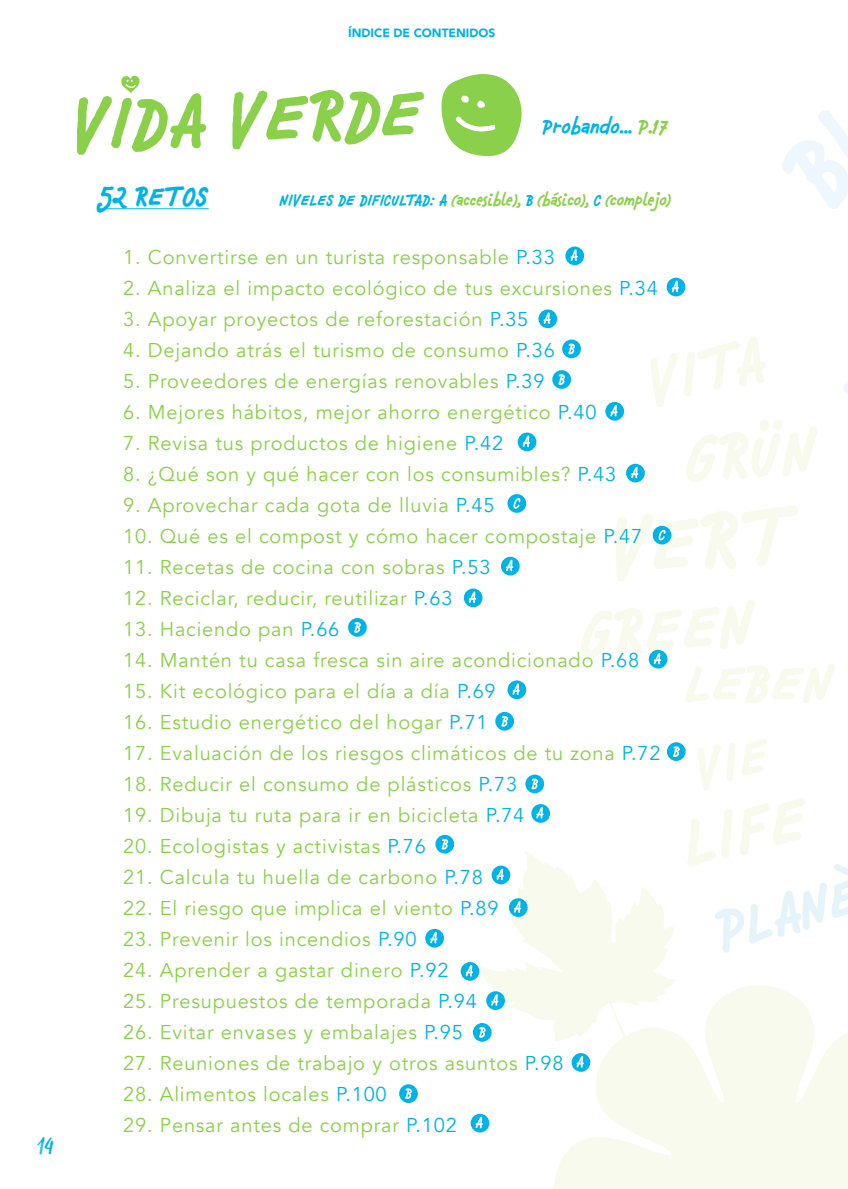
<style>
.page{position:relative;width:848px;height:1189px;background:#fff}
.page>*{position:absolute;margin:0;border:0;box-sizing:border-box;transform-origin:0 0}
.t1{font:italic 700 28px "Chauncy Pro";color:#00b3e6}
.t2{font:italic 24px "Smoothy";color:#00b3e6}
.t3{font:20px "Avenir";letter-spacing:.04em;color:#8bd04a}
.t4{font:italic 700 20px "Chauncy Pro";letter-spacing:.01em;color:#00b3e6}
.t5{font:italic 700 16px "Chauncy Pro";color:#8bd04a}
.t6{font:900 12px "Avenir";color:#00b3e6}
.s1{color:#8bd04a}
.s2{color:#00b3e6}
</style>
<div class="page">
<svg style="left:478px;top:851px;width:198px;height:191px;fill:#f7faed"></svg>
<svg style="left:550px;top:983px;width:297px;height:205px;fill:#f7faed"></svg>
<svg style="left:844px;top:384px;width:3px;height:9px"></svg>
<svg style="left:441px;top:74px;width:80px;height:82px"></svg>
<hr style="left:98px;top:208px;width:111px;height:1px;background:#00b3e6">
<svg style="left:686px;top:419px;width:131px;height:63px"></svg>
<svg style="left:651px;top:336px;width:115px;height:71px"></svg>
<svg style="left:698px;top:739px;width:68px;height:51px"></svg>
<div style="left:501px;top:557px;width:18px;height:18px;background:#00b3e6;border-radius:50%"></div>
<svg style="left:506px;top:559px;width:7px;height:12px"></svg>
<svg style="left:463px;top:588px;width:19px;height:19px"></svg>
<svg style="left:468px;top:591px;width:8px;height:12px"></svg>
<svg style="left:581px;top:600px;width:254px;height:103px"></svg>
<div style="left:507px;top:680px;width:19px;height:19px;background:#00b3e6;border-radius:50%"></div>
<svg style="left:512px;top:683px;width:7px;height:12px"></svg>
<div style="left:531px;top:804px;width:19px;height:18px;background:#00b3e6;border-radius:50%"></div>
<svg style="left:536px;top:807px;width:7px;height:11px"></svg>
<svg style="left:491px;top:865px;width:19px;height:19px"></svg>
<svg style="left:496px;top:868px;width:8px;height:12px"></svg>
<div style="left:509px;top:898px;width:18px;height:19px;background:#00b3e6;border-radius:50%"></div>
<svg style="left:514px;top:901px;width:7px;height:11px"></svg>
<svg style="left:425px;top:928px;width:19px;height:19px"></svg>
<svg style="left:430px;top:931px;width:7px;height:12px"></svg>
<div style="left:460px;top:962px;width:19px;height:18px;background:#00b3e6;border-radius:50%"></div>
<svg style="left:465px;top:965px;width:8px;height:11px"></svg>
<div style="left:486px;top:991px;width:19px;height:18px;background:#00b3e6;border-radius:50%"></div>
<svg style="left:491px;top:994px;width:7px;height:11px"></svg>
<svg style="left:571px;top:1053px;width:19px;height:18px"></svg>
<svg style="left:576px;top:1056px;width:7px;height:11px"></svg>
<svg style="left:470px;top:1113px;width:19px;height:19px"></svg>
<svg style="left:475px;top:1116px;width:8px;height:12px"></svg>
<div style="left:348px;top:618px;width:19px;height:18px;background:#00b3e6;border-radius:50%"></div>
<svg style="left:354px;top:622px;width:7px;height:10px"></svg>
<div style="left:495px;top:712px;width:19px;height:18px;background:#00b3e6;border-radius:50%"></div>
<svg style="left:501px;top:716px;width:7px;height:10px"></svg>
<svg style="left:666px;top:742px;width:19px;height:19px"></svg>
<svg style="left:672px;top:746px;width:7px;height:11px"></svg>
<svg style="left:525px;top:774px;width:19px;height:19px"></svg>
<svg style="left:531px;top:778px;width:7px;height:11px"></svg>
<svg style="left:435px;top:834px;width:19px;height:19px"></svg>
<svg style="left:441px;top:838px;width:7px;height:11px"></svg>
<div style="left:473px;top:1023px;width:18px;height:18px;background:#00b3e6;border-radius:50%"></div>
<svg style="left:479px;top:1027px;width:6px;height:10px"></svg>
<div style="left:399px;top:1084px;width:19px;height:18px;background:#00b3e6;border-radius:50%"></div>
<svg style="left:405px;top:1088px;width:7px;height:10px"></svg>
<svg style="left:565px;top:246px;width:19px;height:19px"></svg>
<svg style="left:570px;top:249px;width:7px;height:12px"></svg>
<svg style="left:666px;top:277px;width:19px;height:20px"></svg>
<svg style="left:671px;top:280px;width:8px;height:12px"></svg>
<svg style="left:538px;top:309px;width:19px;height:19px"></svg>
<svg style="left:543px;top:312px;width:7px;height:12px"></svg>
<div style="left:626px;top:464px;width:18px;height:18px;background:#00b3e6;border-radius:50%"></div>
<svg style="left:631px;top:466px;width:7px;height:12px"></svg>
<div style="left:605px;top:402px;width:19px;height:18px;background:#00b3e6;border-radius:50%"></div>
<svg style="left:610px;top:405px;width:7px;height:11px"></svg>
<div style="left:517px;top:432px;width:19px;height:19px;background:#00b3e6;border-radius:50%"></div>
<svg style="left:522px;top:435px;width:8px;height:12px"></svg>
<svg style="left:562px;top:339px;width:19px;height:19px"></svg>
<svg style="left:568px;top:343px;width:7px;height:11px"></svg>
<div style="left:552px;top:370px;width:19px;height:19px;background:#00b3e6;border-radius:50%"></div>
<svg style="left:558px;top:374px;width:7px;height:11px"></svg>
<svg style="left:507px;top:494px;width:19px;height:19px"></svg>
<svg style="left:513px;top:498px;width:7px;height:10px"></svg>
<svg style="left:616px;top:505px;width:182px;height:76px"></svg>
<svg style="left:687px;top:798px;width:160px;height:154px"></svg>
<svg style="left:77px;top:75px;width:347px;height:80px"></svg>
<svg style="left:782px;top:110px;width:66px;height:99px"></svg>
<div style="left:674px;top:1106px;width:174px;height:83px;background:#f7faed"></div>
<p class="t2" style="left:35px;top:1127px;width:20px">14</p>
<p class="t6" style="left:348px;top:22px;width:149px">ÍNDICE DE CONTENIDOS</p>
<p class="t4" style="left:541px;top:114px;width:127px">Probando... <span class="s1">P.17</span></p>
<h1 class="t1" style="left:98px;top:179px;width:112px">52 RETOS</h1>
<p class="t3" style="left:123px;top:245px;width:433px">1. Convertirse en un turista responsable <span class="s2">P.33</span></p>
<p class="t3" style="left:123px;top:276px;width:536px">2. Analiza el impacto ecológico de tus excursiones <span class="s2">P.34</span></p>
<p class="t3" style="left:123px;top:307px;width:406px">3. Apoyar proyectos de reforestación <span class="s2">P.35</span></p>
<p class="t3" style="left:123px;top:338px;width:433px">4. Dejando atrás el turismo de consumo <span class="s2">P.36</span></p>
<p class="t3" style="left:123px;top:369px;width:422px">5. Proveedores de energías renovables <span class="s2">P.39</span></p>
<p class="t3" style="left:123px;top:400px;width:475px">6. Mejores hábitos, mejor ahorro energético <span class="s2">P.40</span></p>
<p class="t3" style="left:123px;top:431px;width:381px">7. Revisa tus productos de higiene <span class="s2">P.42</span></p>
<p class="t3" style="left:123px;top:462px;width:494px">8. ¿Qué son y qué hacer con los consumibles? <span class="s2">P.43</span></p>
<p class="t3" style="left:123px;top:493px;width:373px">9. Aprovechar cada gota de lluvia <span class="s2">P.45</span></p>
<p class="t3" style="left:123px;top:524px;width:520px">10. Qué es el compost y cómo hacer compostaje <span class="s2">P.47</span></p>
<p class="t3" style="left:123px;top:555px;width:368px">11. Recetas de cocina con sobras <span class="s2">P.53</span></p>
<p class="t3" style="left:123px;top:586px;width:331px">12. Reciclar, reducir, reutilizar <span class="s2">P.63</span></p>
<p class="t3" style="left:123px;top:617px;width:217px">13. Haciendo pan <span class="s2">P.66</span></p>
<p class="t3" style="left:123px;top:648px;width:517px">14. Mantén tu casa fresca sin aire acondicionado <span class="s2">P.68</span></p>
<p class="t3" style="left:123px;top:679px;width:374px">15. Kit ecológico para el día a día <span class="s2">P.69</span></p>
<p class="t3" style="left:123px;top:710px;width:366px">16. Estudio energético del hogar <span class="s2">P.71</span></p>
<p class="t3" style="left:123px;top:741px;width:538px">17. Evaluación de los riesgos climáticos de tu zona <span class="s2">P.72</span></p>
<p class="t3" style="left:123px;top:772px;width:395px">18. Reducir el consumo de plásticos <span class="s2">P.73</span></p>
<p class="t3" style="left:123px;top:803px;width:402px">19. Dibuja tu ruta para ir en bicicleta <span class="s2">P.74</span></p>
<p class="t3" style="left:123px;top:834px;width:304px">20. Ecologistas y activistas <span class="s2">P.76</span></p>
<p class="t3" style="left:123px;top:865px;width:361px">21. Calcula tu huella de carbono <span class="s2">P.78</span></p>
<p class="t3" style="left:123px;top:896px;width:377px">22. El riesgo que implica el viento <span class="s2">P.89</span></p>
<p class="t3" style="left:123px;top:927px;width:295px">23. Prevenir los incendios <span class="s2">P.90</span></p>
<p class="t3" style="left:123px;top:958px;width:327px">24. Aprender a gastar dinero <span class="s2">P.92</span></p>
<p class="t3" style="left:123px;top:989px;width:355px">25. Presupuestos de temporada <span class="s2">P.94</span></p>
<p class="t3" style="left:123px;top:1020px;width:341px">26. Evitar envases y embalajes <span class="s2">P.95</span></p>
<p class="t3" style="left:123px;top:1051px;width:442px">27. Reuniones de trabajo y otros asuntos <span class="s2">P.98</span></p>
<p class="t3" style="left:123px;top:1082px;width:265px">28. Alimentos locales <span class="s2">P.100</span></p>
<p class="t3" style="left:123px;top:1113px;width:335px">29. Pensar antes de comprar <span class="s2">P.102</span></p>
<p class="t5" style="left:279px;top:190px;width:393px"><span class="s2">NIVELES DE DIFICULTAD: A</span> (accesible), <span class="s2">B</span> (básico), <span class="s2">C</span> (complejo)</p>
</div>
